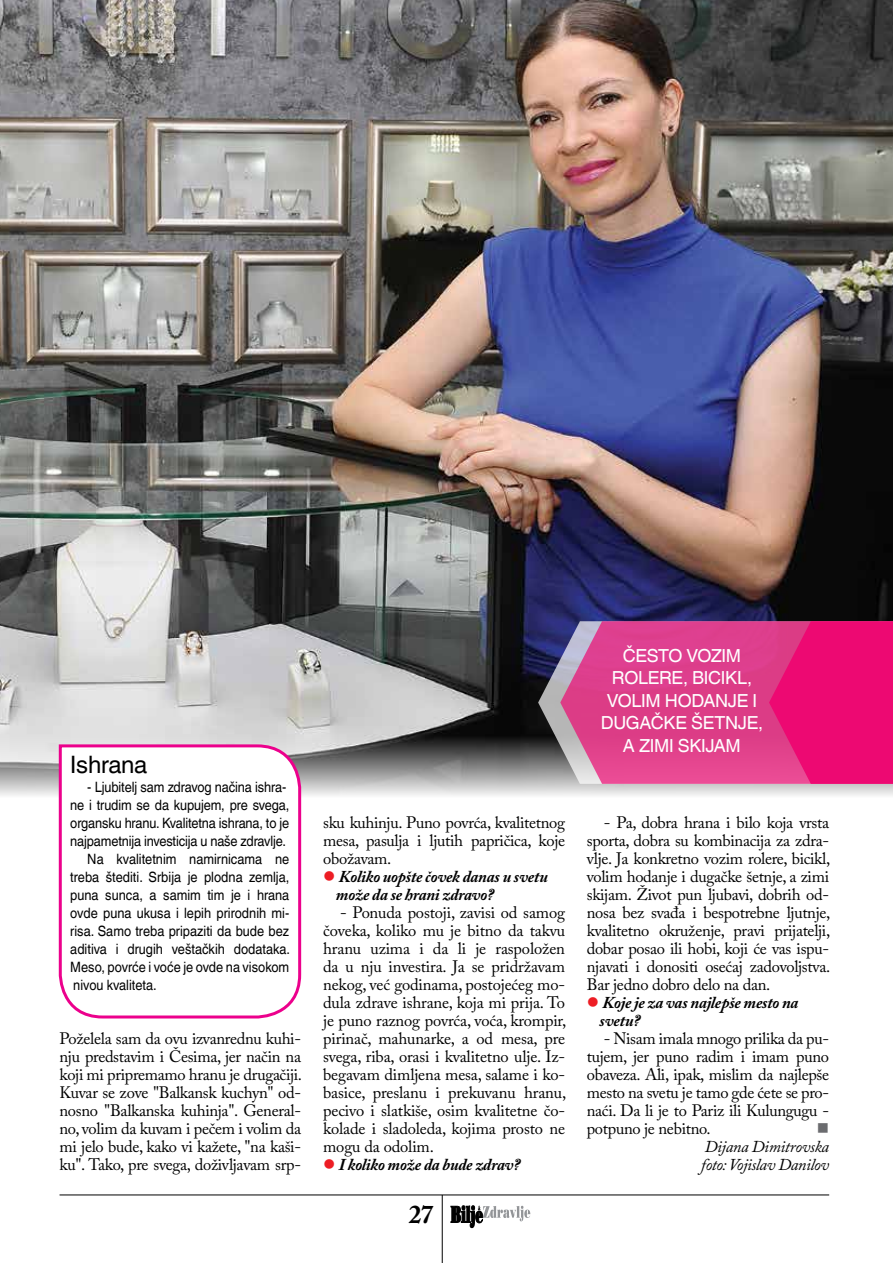
<style>
.page{position:relative;width:893px;height:1263px;background:#fff}
.page>*{position:absolute;margin:0;border:0;box-sizing:border-box;transform-origin:0 0}
.t1{font:700 25.5px "Adobe Caslon Pro";color:#000}
.t2{font:24px "Helvetica World";letter-spacing:-.01em;color:#000}
.t3{font:18px/22.5px "Helvetica World";letter-spacing:-.015em;color:#fff}
.t4{font:16.5px/18px "Adobe Caslon Pro";letter-spacing:-.02em;color:#000;text-align:justify}
.t5{font:italic 700 16.5px/18px "Adobe Caslon Pro";letter-spacing:-.015em;color:#000}
.t6{font:italic 16.5px/18px "Adobe Caslon Pro";letter-spacing:-.02em;color:#000}
.t7{font:16.5px "Wingdings";color:#6b6c6f}
.t8{font:14.25px "Helvetica World";color:#000;scale:.9 1}
</style>
<div class="page">
<hr style="left:60px;top:1194px;width:769px;height:1px;background:#000">
<hr style="left:442px;top:1195px;width:1px;height:68px;background:#000">
<svg style="left:451px;top:1205px;width:79px;height:23px"></svg>
<img style="left:0;top:0;width:893px;height:796px">
<svg style="left:57px;top:743px;width:246px;height:276px"></svg>
<svg style="left:538px;top:621px;width:22px;height:163px;background:#5c5d72"></svg>
<svg style="left:560px;top:621px;width:209px;height:163px;background:#d94b90"></svg>
<svg style="left:769px;top:621px;width:124px;height:163px;background:#ea1276"></svg>
<h2 class="t2" style="left:70px;top:751px;width:79px">Ishrana</h2>
<p class="t8" style="left:87px;top:778px;width:223px">- Ljubitelj sam zdravog načina ishra-</p>
<p class="t8" style="left:70px;top:796px;width:245px">ne i trudim se da kupujem, pre svega,</p>
<p class="t8" style="left:70px;top:814px;width:245px">organsku hranu. Kvalitetna ishrana, to je</p>
<p class="t8" style="left:70px;top:832px;width:241px">najpametnija investicija u naše zdravlje.</p>
<p class="t8" style="left:87px;top:850px;width:226px">Na kvalitetnim namirnicama ne</p>
<p class="t8" style="left:70px;top:868px;width:245px">treba štediti. Srbija je plodna zemlja,</p>
<p class="t8" style="left:70px;top:886px;width:245px">puna sunca, a samim tim je i hrana</p>
<p class="t8" style="left:70px;top:904px;width:245px">ovde puna ukusa i lepih prirodnih mi-</p>
<p class="t8" style="left:70px;top:922px;width:245px">risa. Samo treba pripaziti da bude bez</p>
<p class="t8" style="left:70px;top:940px;width:246px">aditiva i drugih veštačkih dodataka.</p>
<p class="t8" style="left:70px;top:958px;width:245px">Meso, povrće i voće je ovde na visokom</p>
<p class="t8" style="left:73px;top:976px;width:94px">nivou kvaliteta.</p>
<p class="t4" style="left:60px;top:1029px;width:244px">Poželela sam da ovu izvanrednu kuhi&shy;nju predstavim i Česima, jer način na koji mi pripremamo hranu je drugačiji.<br>Kuvar se zove "Balkansk kuchyn" od&shy;nosno "Balkanska kuhinja". General&shy;no, volim da kuvam i pečem i volim da mi jelo bude, kako vi kažete, "na kaši&shy;ku". Tako, pre svega, doživljavam srp-</p>
<p class="t4" style="left:323px;top:813px;width:243px">sku kuhinju. Puno povrća, kvalitetnog mesa, pasulja i ljutih papričica, koje obožavam.</p>
<p class="t5" style="left:336px;top:867px;width:214px">Koliko uopšte čovek danas u svetu može da se hrani zdravo?</p>
<p class="t4" style="left:323px;top:903px;width:245px;text-indent:17px">- Ponuda postoji, zavisi od samog čoveka, koliko mu je bitno da takvu hranu uzima i da li je raspoložen da u nju investira. Ja se pridržavam nekog, već godinama, postojećeg mo&shy;dula zdrave ishrane, koja mi prija. To je puno raznog povrća, voća, krompir, pirinač, mahunarke, a od mesa, pre svega, riba, orasi i kvalitetno ulje. Iz&shy;begavam dimljena mesa, salame i ko&shy;basice, preslanu i prekuvanu hranu, pecivo i slatkiše, osim kvalitetne čo&shy;kolade i sladoleda, kojima prosto ne mogu da odolim.</p>
<p class="t5" style="left:339px;top:1155px;width:183px">I koliko može da bude zdrav?</p>
<h1 class="t1" style="left:409px;top:1199px;width:26px">27</h1>
<p class="t3" style="left:607px;top:644px;width:147px;text-indent:16px">često vozim rolere, bicikl, volim</p>
<p class="t3" style="left:665px;top:689px;width:91px">hodanje i</p>
<p class="t3" style="left:601px;top:712px;width:164px">dugačke šetnje,</p>
<p class="t3" style="left:623px;top:734px;width:117px">a zimi skijam</p>
<p class="t4" style="left:587px;top:813px;width:245px;text-indent:17px">- Pa, dobra hrana i bilo koja vrsta sporta, dobra su kombinacija za zdra&shy;vlje. Ja konkretno vozim rolere, bicikl, volim hodanje i dugačke šetnje, a zimi skijam. Život pun ljubavi, dobrih od&shy;nosa bez svađa i bespotrebne ljutnje, kvalitetno okruženje, pravi prijatelji, dobar posao ili hobi, koji će vas ispu&shy;njavati i donositi osećaj zadovoljstva.<br>Bar jedno dobro delo na dan.</p>
<p class="t5" style="left:600px;top:993px;width:200px">Koje je za vas najlepše mesto na svetu?</p>
<p class="t4" style="left:587px;top:1029px;width:244px;text-indent:17px">- Nisam imala mnogo prilika da pu&shy;tujem, jer puno radim i imam puno obaveza. Ali, ipak, mislim da najlepše mesto na svetu je tamo gde ćete se pro&shy;naći. Da li je to Pariz ili Kulungugu - potpuno je nebitno.</p>
<p class="t7" style="left:817px;top:1119px;width:14px">■</p>
<p class="t6" style="left:701px;top:1137px;width:129px">Dijana Dimitrovska foto: Vojislav Danilov</p>
</div>
